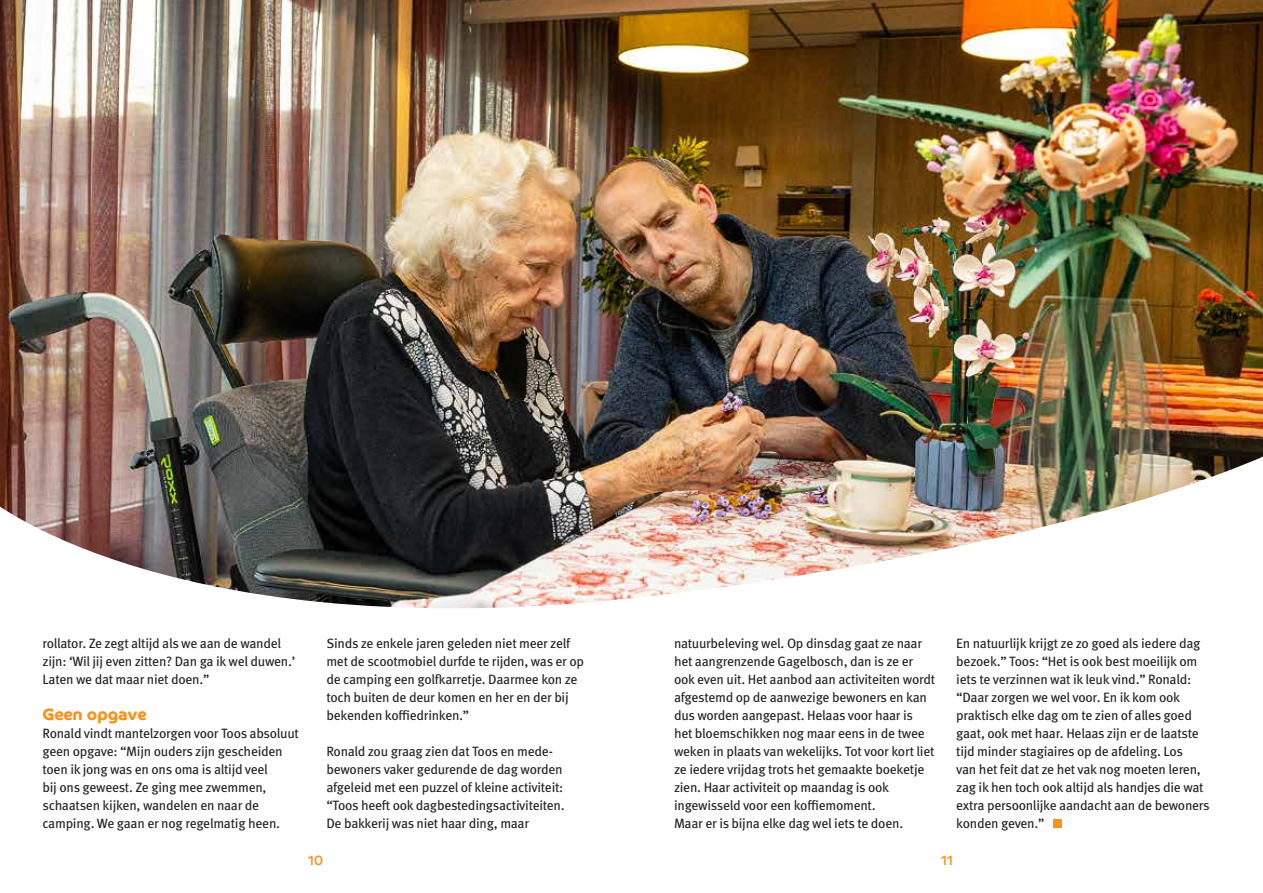
<style>
.page{position:relative;width:1263px;height:893px;background:#fff}
.page>*{position:absolute;margin:0;border:0;box-sizing:border-box;transform-origin:0 0}
.t1{font:700 16.5px "Co Headline";color:#f7931d}
.t2{font:13.5px/18px "Meta Pro";letter-spacing:-.02em;color:#231f20}
.t3{font:13.5px "Co Headline";color:#f7931d}
</style>
<div class="page">
<img style="left:0;top:0;width:1263px;height:451px">
<img style="left:0;top:451px;width:1263px;height:157px">
<div style="left:1053px;top:819px;width:9px;height:9px;background:#f7931d"></div>
<p class="t2" style="left:43px;top:633px;width:254px">rollator. Ze zegt altijd als we aan de wandel zijn: ‘Wil jij even zitten? Dan ga ik wel duwen.’<br>Laten we dat maar niet doen.”</p>
<p class="t1" style="left:43px;top:705px;width:106px">Geen opgave</p>
<p class="t2" style="left:43px;top:723px;width:258px">Ronald vindt mantelzorgen voor Toos absoluut geen opgave: “Mijn ouders zijn gescheiden toen ik jong was en ons oma is altijd veel<br>bij ons geweest. Ze ging mee zwemmen, schaatsen kijken, wandelen en naar de camping. We gaan er nog regelmatig heen.</p>
<p class="t2" style="left:326px;top:633px;width:259px">Sinds ze enkele jaren geleden niet meer zelf met de scootmobiel durfde te rijden, was er op de camping een golfkarretje. Daarmee kon ze toch buiten de deur komen en her en der bij bekenden koffiedrinken.”</p>
<p class="t2" style="left:326px;top:741px;width:240px">Ronald zou graag zien dat Toos en mede&shy;bewoners vaker gedurende de dag worden afgeleid met een puzzel of kleine activiteit: “Toos heeft ook dagbestedingsactiviteiten.<br>De bakkerij was niet haar ding, maar</p>
<p class="t2" style="left:674px;top:633px;width:263px">natuurbeleving wel. Op dinsdag gaat ze naar het aangrenzende Gagelbosch, dan is ze er ook even uit. Het aanbod aan activiteiten wordt afgestemd op de aanwezige bewoners en kan dus worden aangepast. Helaas voor haar is<br>het bloemschikken nog maar eens in de twee weken in plaats van wekelijks. Tot voor kort liet ze iedere vrijdag trots het gemaakte boeketje zien. Haar activiteit op maandag is ook ingewisseld voor een koffiemoment.<br>Maar er is bijna elke dag wel iets te doen.</p>
<p class="t2" style="left:956px;top:633px;width:255px">En natuurlijk krijgt ze zo goed als iedere dag bezoek.” Toos: “Het is ook best moeilijk om iets te verzinnen wat ik leuk vind.” Ronald: “Daar zorgen we wel voor. En ik kom ook praktisch elke dag om te zien of alles goed gaat, ook met haar. Helaas zijn er de laatste tijd minder stagiaires op de afdeling. Los<br>van het feit dat ze het vak nog moeten leren, zag ik hen toch ook altijd als handjes die wat extra persoonlijke aandacht aan de bewoners konden geven.”</p>
<p class="t3" style="left:308px;top:852px;width:17px">10</p>
<p class="t3" style="left:941px;top:852px;width:14px">11</p>
</div>
